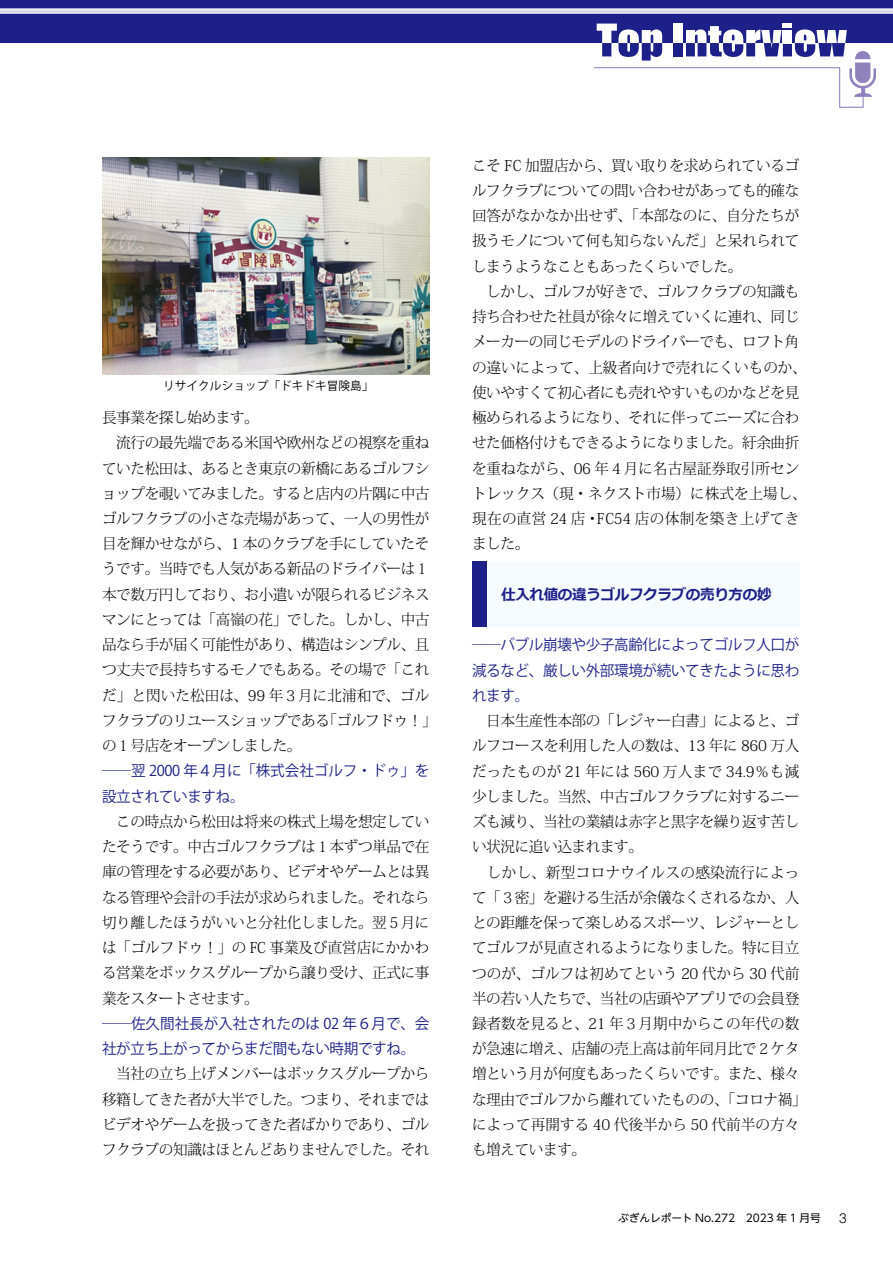
<style>
.page{position:relative;width:893px;height:1263px;background:#fff}
.page>*{position:absolute;margin:0;border:0;box-sizing:border-box;transform-origin:0 0}
.t1{font:300 14.85px/25.2px "Koz Min Pr 6 N";letter-spacing:-.025em;color:#000}
.t2{font:14.85px/25.2px "Koz Go Pr 6 N";letter-spacing:-.025em;color:#1d2088}
.t3{font:700 14.85px "Meiryo";letter-spacing:-.025em;color:#1d2088}
.t4{font:300 13.8px "Helvetica LT Std";color:#000}
.t5{font:11.7px "Koz Go Pr 6 N";color:#000}
.t6{font:10.65px "UD Shin Go NT Pro";color:#000}
.s1{font-family:"Koz Min Pr 6 N";font-weight:300;color:#000}
</style>
<div class="page">
<div style="left:0;top:0;width:893px;height:43px;background:#1d2088"></div>
<svg style="left:594px;top:23px;width:282px;height:85px"></svg>
<hr style="left:0;top:8px;width:893px;height:2px;background:#fff">
<hr style="left:0;top:11px;width:893px;height:2px;background:#fff">
<hr style="left:0;top:9px;width:893px;height:2px;background:#fff">
<hr style="left:0;top:12px;width:893px;height:2px;background:#fff">
<div style="left:472px;top:562px;width:327px;height:65px;background:#f5fbfe"></div>
<div style="left:472px;top:562px;width:15px;height:65px;background:#1d2088"></div>
<img style="left:102px;top:158px;width:327px;height:216px">
<p class="t5" style="left:163px;top:380px;width:212px">リサイクルショップ「ドキドキ冒険島」</p>
<p class="t1" style="left:102px;top:405px;width:336px">長事業を探し始めます。<br>　流行の最先端である米国や欧州などの視察を重ねていた松田は、あるとき東京の新橋にあるゴルフショップを覗いてみました。すると店内の片隅に中古ゴルフクラブの小さな売場があって、一人の男性が目を輝かせながら、1 本のクラブを手にしていたそうです。当時でも人気がある新品のドライバーは１本で数万円しており、お小遣いが限られるビジネスマンにとっては「高嶺の花」でした。しかし、中古品なら手が届く可能性があり、構造はシンプル、且つ丈夫で長持ちするモノでもある。その場で「これだ」と閃いた松田は、99 年３月に北浦和で、ゴルフクラブのリユースショップである「ゴルフドゥ！」の１号店をオープンしました。</p>
<p class="t2" style="left:102px;top:759px;width:329px">──翌 2000 年４月に「株式会社ゴルフ・ドゥ」を設立されていますね。</p>
<p class="t1" style="left:102px;top:809px;width:329px;text-align:justify">　この時点から松田は将来の株式上場を想定していたそうです。中古ゴルフクラブは１本ずつ単品で在庫の管理をする必要があり、ビデオやゲームとは異なる管理や会計の手法が求められました。それなら切り離したほうがいいと分社化しました。翌５月には「ゴルフドゥ！」の FC 事業及び直営店にかかわる営業をボックスグループから譲り受け、正式に事業をスタートさせます。</p>
<p class="t2" style="left:102px;top:1011px;width:357px">──佐久間社長が入社されたのは 02 年６月で、会<br>社が立ち上がってからまだ間もない時期ですね。　<span class="s1">　　</span></p>
<p class="t1" style="left:102px;top:1061px;width:329px;text-align:justify">　当社の立ち上げメンバーはボックスグループから移籍してきた者が大半でした。つまり、それまではビデオやゲームを扱ってきた者ばかりであり、ゴルフクラブの知識はほとんどありませんでした。それ</p>
<p class="t1" style="left:472px;top:153px;width:336px">こそ FC 加盟店から、買い取りを求められているゴルフクラブについての問い合わせがあっても的確な回答がなかなか出せず、「本部なのに、自分たちが扱うモノについて何も知らないんだ」と呆れられてしまうようなこともあったくらいでした。<br>　しかし、ゴルフが好きで、ゴルフクラブの知識も持ち合わせた社員が徐々に増えていくに連れ、同じメーカーの同じモデルのドライバーでも、ロフト角の違いによって、上級者向けで売れにくいものか、使いやすくて初心者にも売れやすいものかなどを見極められるようになり、それに伴ってニーズに合わせた価格付けもできるようになりました。紆余曲折を重ねながら、06 年４月に名古屋証券取引所セントレックス（現・ネクスト市場）に株式を上場し、現在の直営 24 店・FC54 店の体制を築き上げてきました。</p>
<p class="t3" style="left:487px;top:584px;width:286px">　仕入れ値の違うゴルフクラブの売り方の妙</p>
<p class="t2" style="left:472px;top:633px;width:329px;text-align:justify">──バブル崩壊や少子高齢化によってゴルフ人口が減るなど、厳しい外部環境が続いてきたように思われます。</p>
<p class="t1" style="left:472px;top:708px;width:336px">　日本生産性本部の「レジャー白書」によると、ゴルフコースを利用した人の数は、13 年に 860 万人だったものが 21 年には 560 万人まで 34.9％も減少しました。当然、中古ゴルフクラブに対するニーズも減り、当社の業績は赤字と黒字を繰り返す苦しい状況に追い込まれます。<br>　しかし、新型コロナウイルスの感染流行によって「３密」を避ける生活が余儀なくされるなか、人との距離を保って楽しめるスポーツ、レジャーとしてゴルフが見直されるようになりました。特に目立つのが、ゴルフは初めてという 20 代から 30 代前半の若い人たちで、当社の店頭やアプリでの会員登録者数を見ると、21 年３月期中からこの年代の数が急速に増え、店舗の売上高は前年同月比で２ケタ増という月が何度もあったくらいです。また、様々な理由でゴルフから離れていたものの、「コロナ禍」によって再開する 40 代後半から 50 代前半の方々も増えています。</p>
<p class="t6" style="left:618px;top:1210px;width:204px">ぶぎんレポート No.272　2023 年 1 月号</p>
<p class="t4" style="left:839px;top:1209px;width:9px">3</p>
</div>
